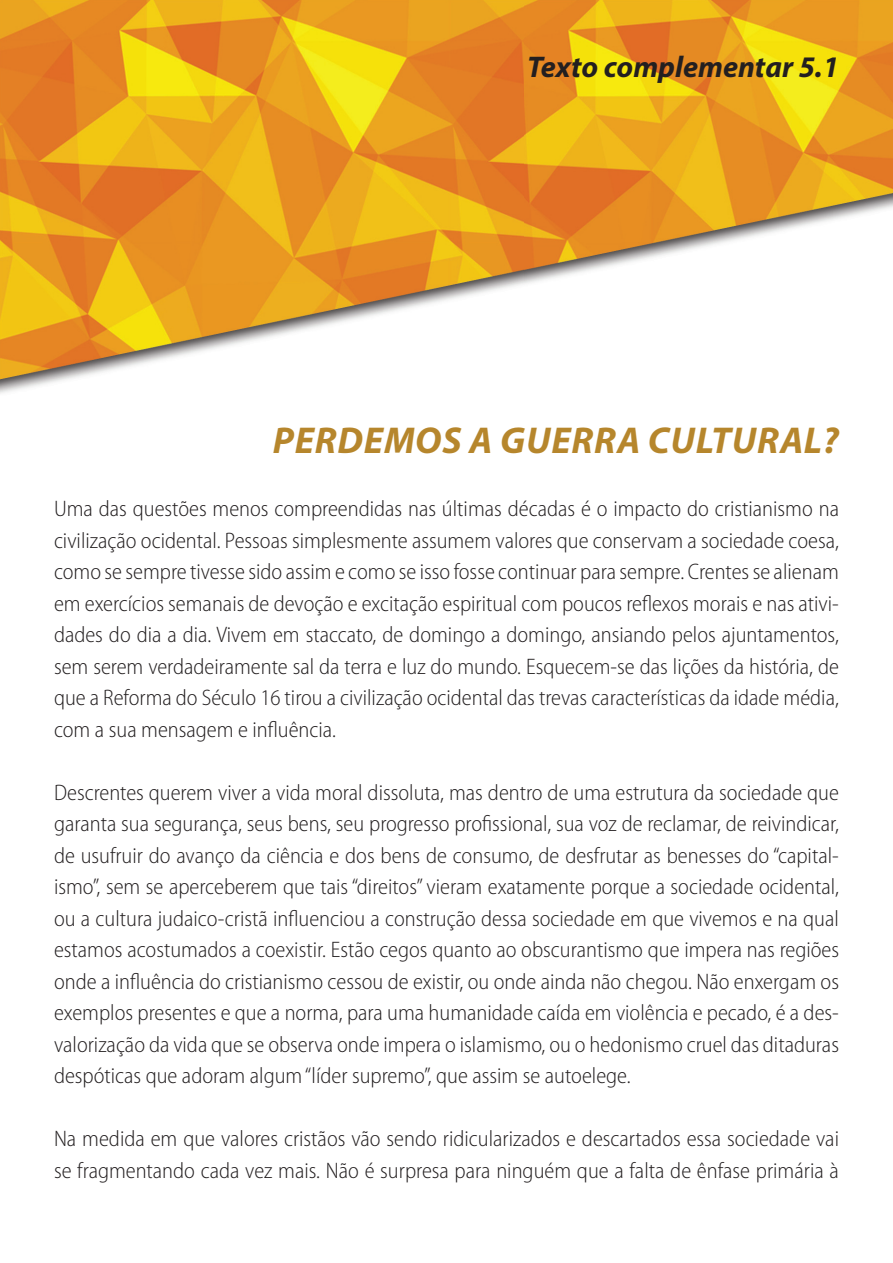
<style>
.page{position:relative;width:893px;height:1263px;background:#fff}
.page>*{position:absolute;margin:0;border:0;box-sizing:border-box;transform-origin:0 0}
.t1{font:italic 700 37.5px "Myriad Pro";letter-spacing:.02em;color:#b6862c}
.t2{font:italic 700 30px "Myriad Pro";color:#231f20}
.t3{font:300 semi-condensed 22.5px/31.5px "Myriad Pro";color:#231f20;text-align:justify}
</style>
<div class="page">
<img style="left:0;top:0;width:893px;height:394px">
<h2 class="t2" style="left:527px;top:47px;width:313px">Texto complementar 5.1</h2>
<h1 class="t1" style="left:273px;top:416px;width:568px">PERDEMOS A GUERRA CULTURAL?</h1>
<p class="t3" style="left:54px;top:493px;width:787px">Uma das questões menos compreendidas nas últimas décadas é o impacto do cristianismo na civilização ocidental. Pessoas simplesmente assumem valores que conservam a sociedade coesa, como se sempre tivesse sido assim e como se isso fosse continuar para sempre. Crentes se alienam em exercícios semanais de devoção e excitação espiritual com poucos reflexos morais e nas ativi&shy;dades do dia a dia. Vivem em staccato, de domingo a domingo, ansiando pelos ajuntamentos, sem serem verdadeiramente sal da terra e luz do mundo. Esquecem-se das lições da história, de que a Reforma do Século 16 tirou a civilização ocidental das trevas características da idade média, com a sua mensagem e influência.</p>
<p class="t3" style="left:54px;top:776px;width:786px">Descrentes querem viver a vida moral dissoluta, mas dentro de uma estrutura da sociedade que garanta sua segurança, seus bens, seu progresso profissional, sua voz de reclamar, de reivindicar, de usufruir do avanço da ciência e dos bens de consumo, de desfrutar as benesses do “capital&shy;ismo”, sem se aperceberem que tais “direitos” vieram exatamente porque a sociedade ocidental, ou a cultura judaico-cristã influenciou a construção dessa sociedade em que vivemos e na qual estamos acostumados a coexistir. Estão cegos quanto ao obscurantismo que impera nas regiões onde a influência do cristianismo cessou de existir, ou onde ainda não chegou. Não enxergam os exemplos presentes e que a norma, para uma humanidade caída em violência e pecado, é a des&shy;valorização da vida que se observa onde impera o islamismo, ou o hedonismo cruel das ditaduras despóticas que adoram algum “líder supremo”, que assim se autoelege.</p>
<p class="t3" style="left:54px;top:1123px;width:786px">Na medida em que valores cristãos vão sendo ridicularizados e descartados essa sociedade vai se fragmentando cada vez mais. Não é surpresa para ninguém que a falta de ênfase primária à</p>
</div>
